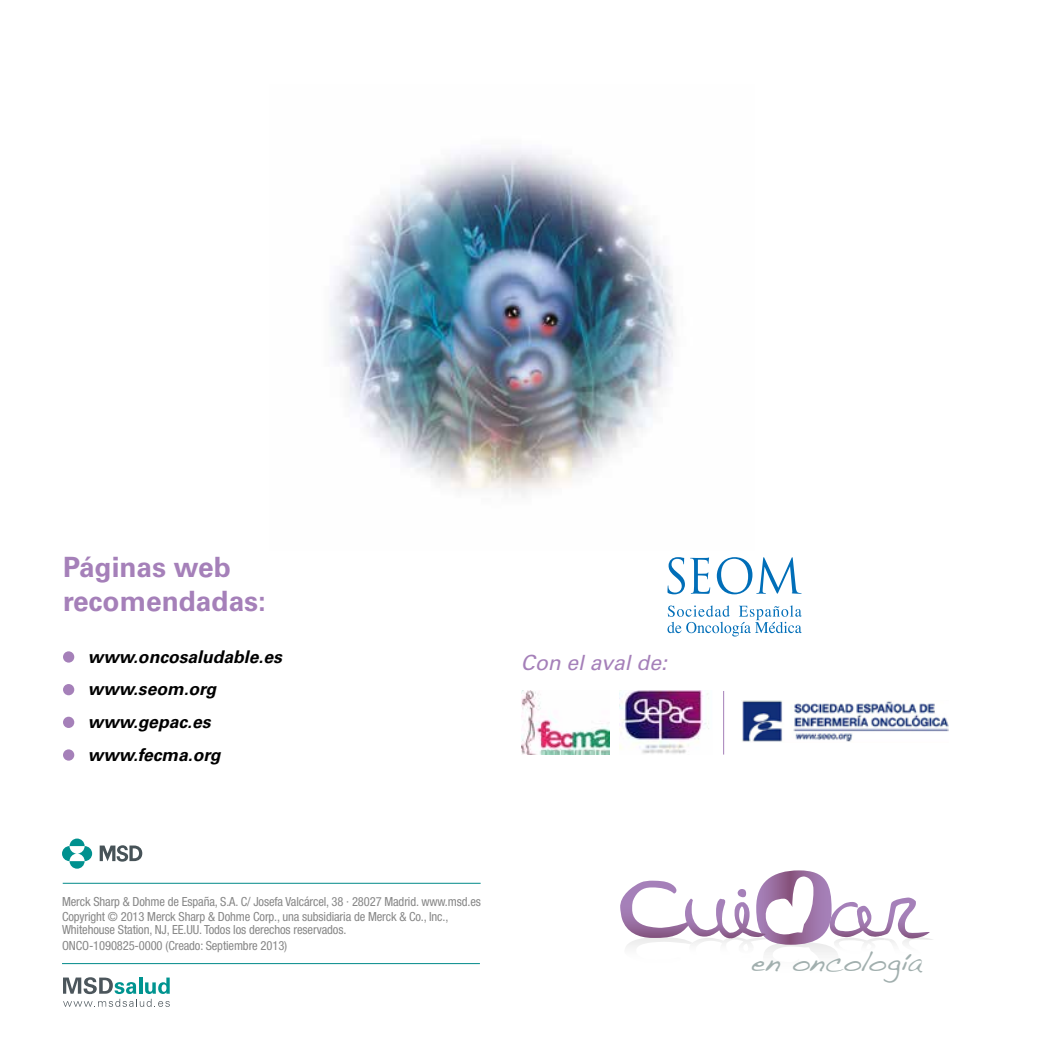
<style>
.page{position:relative;width:1042px;height:1042px;background:#fff}
.page>*{position:absolute;margin:0;border:0;box-sizing:border-box;transform-origin:0 0}
.t1{font:28.35px "Handwriting Dakota";color:#a1afae}
.t2{font:700 28px/34.1px "Univers LT Std";color:#a580b9}
.t3{font:italic 21px "Univers LT Std";color:#a580b9}
.t4{font:italic 700 17.5px/32.7px "Univers LT Std";color:#000}
.t5{font:condensed 12.6px/15.6px "Helvetica Neue LT Std";letter-spacing:-.01em;color:#878787}
</style>
<div class="page">
<img style="left:330px;top:149px;width:345px;height:347px">
<svg style="left:620px;top:870px;width:310px;height:75px"></svg>
<div style="left:63px;top:651px;width:11px;height:11px;background:#a580b9;border-radius:50%"></div>
<div style="left:63px;top:684px;width:11px;height:11px;background:#a580b9;border-radius:50%"></div>
<div style="left:63px;top:717px;width:11px;height:11px;background:#a580b9;border-radius:50%"></div>
<div style="left:63px;top:749px;width:11px;height:11px;background:#a580b9;border-radius:50%"></div>
<img style="left:742px;top:701px;width:206px;height:41px">
<img style="left:521px;top:691px;width:88px;height:63px">
<img style="left:619px;top:691px;width:90px;height:63px">
<hr style="left:723px;top:691px;width:1px;height:63px;background:#a580b9">
<svg style="left:667px;top:557px;width:43px;height:37px"></svg>
<svg style="left:717px;top:557px;width:84px;height:37px"></svg>
<svg style="left:667px;top:605px;width:134px;height:31px"></svg>
<svg style="left:70px;top:838px;width:15px;height:8px"></svg>
<svg style="left:70px;top:861px;width:15px;height:7px"></svg>
<svg style="left:62px;top:846px;width:14px;height:15px"></svg>
<svg style="left:78px;top:846px;width:14px;height:15px"></svg>
<svg style="left:100px;top:845px;width:42px;height:16px"></svg>
<hr style="left:63px;top:883px;width:418px;height:1px;background:#008a89">
<svg style="left:63px;top:977px;width:107px;height:30px"></svg>
<hr style="left:62px;top:963px;width:418px;height:1px;background:#008a89">
<h2 class="t2" style="left:63px;top:550px;width:204px">Páginas web recomendadas:</h2>
<h3 class="t4" style="left:88px;top:640px;width:196px">www.oncosaludable.es www.seom.org www.gepac.es www.fecma.org</h3>
<h3 class="t3" style="left:521px;top:650px;width:147px">Con el aval de:</h3>
<p class="t5" style="left:62px;top:893px;width:420px">Merck Sharp &amp; Dohme de España, S.A. C/ Josefa Valcárcel, 38 · 28027 Madrid. www.msd.es<br>Copyright © 2013 Merck Sharp &amp; Dohme Corp., una subsidiaria de Merck &amp; Co., Inc.,</p>
<p class="t5" style="left:62px;top:921px;width:286px">Whitehouse Station, NJ, EE.UU. Todos los derechos reservados.<br>ONCO-1090825-0000 (Creado: Septiembre 2013)</p>
<h1 class="t1" style="left:751px;top:941px;width:171px">en oncología</h1>
</div>
